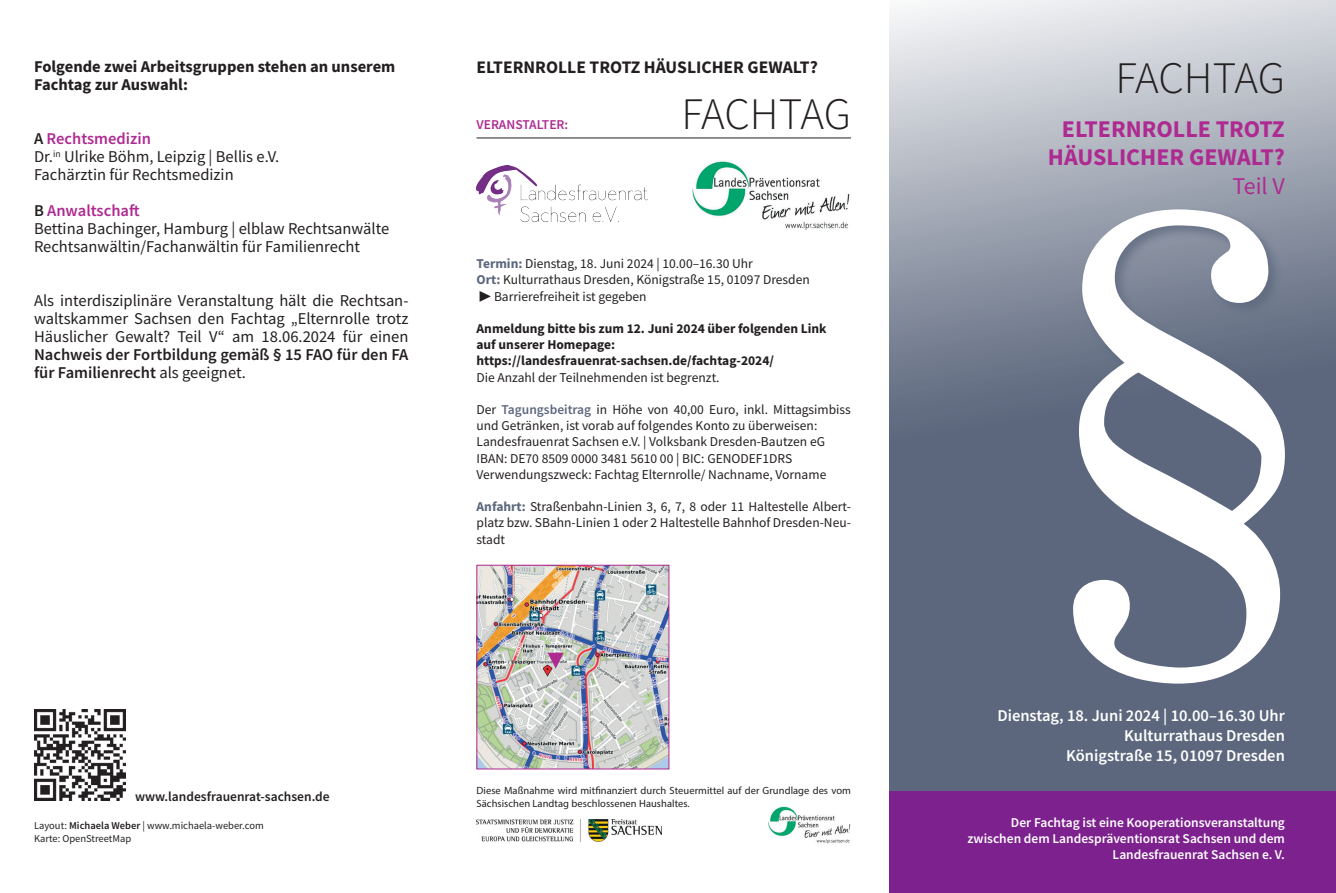
<style>
.page{position:relative;width:1336px;height:893px;background:#fff}
.page>*{position:absolute;margin:0;border:0;box-sizing:border-box;transform-origin:0 0}
.t1{font:300 45px "Source Sans Pro";letter-spacing:-.01em;color:#231f20}
.t2{font:700 24px/28.8px "Source Sans Pro";color:#ae2a91;text-align:center}
.t3{font:24px "Source Sans Pro";color:#ae2a91}
.t4{font:700 17.7px "Source Sans Pro";color:#231f20}
.t5{font:16.5px/18px "Source Sans Pro";color:#231f20}
.t6{font:600 16.5px/19.8px "Source Sans Pro";color:#fff;text-align:right}
.t7{font:600 16.5px/18px "Source Sans Pro";color:#231f20}
.t8{font:700 16.5px/18px "Source Sans Pro";color:#231f20}
.t9{font:13.5px/16.2px "Source Sans Pro";color:#231f20}
.t10{font:700 13.5px/16.2px "Source Sans Pro";color:#231f20}
.t11{font:600 13.5px/16.2px "Source Sans Pro";color:#fff;text-align:right}
.t12{font:600 13.5px "Source Sans Pro";color:#231f20}
.t13{font:600 13.5px "Source Sans Pro";color:#ae2a91}
.t14{font:10.5px/12.6px "Myriad Pro";letter-spacing:.005em;color:#231f20}
.t15{font:10.5px/12.6px "Source Sans Pro";color:#231f20}
.s1{font-weight:600}
.s2{font-weight:600;color:#ae2a91}
.s3{font-weight:400}
.s4{font-weight:700;color:#5c677d}
.s5{font-weight:600;color:#5c677d}
</style>
<div class="page">
<svg style="left:889px;top:0;width:446px;height:791px;background:#8991a1"></svg>
<div style="left:889px;top:791px;width:446px;height:102px;background:#7d218e"></div>
<img style="left:34px;top:709px;width:91px;height:91px">
<img style="left:478px;top:567px;width:189px;height:200px">
<div style="left:476px;top:565px;width:193px;height:204px;border:1px solid #ae2a91"></div>
<hr style="left:476px;top:138px;width:374px;height:1px;background:#231f20">
<img style="left:692px;top:160px;width:158px;height:70px">
<img style="left:768px;top:806px;width:82px;height:38px">
<img style="left:476px;top:166px;width:171px;height:57px">
<img style="left:476px;top:819px;width:185px;height:23px">
<svg style="left:547px;top:653px;width:16px;height:16px"></svg>
<div style="left:1069px;top:206px;width:230px;height:493px;background:#5c677d;opacity:.75"></div>
<svg style="left:1072px;top:209px;width:212px;height:475px"></svg>
<p class="t8" style="left:34px;top:57px;width:363px">Folgende zwei Arbeitsgruppen stehen an unserem<br>Fachtag zur Auswahl:</p>
<p class="t5" style="left:34px;top:129px;width:247px"><span class="s1">A</span> <span class="s2">Rechtsmedizin<br></span>Dr.<sup>in</sup> Ulrike Böhm, Leipzig | Bellis e.V.<br>Fachärztin für Rechtsmedizin</p>
<p class="t5" style="left:34px;top:201px;width:357px"><span class="s1">B</span> <span class="s2">Anwaltschaft<br></span>Bettina Bachinger, Hamburg | elblaw Rechtsanwälte<br>Rechtsanwältin/Fachanwältin für Familienrecht</p>
<p class="t5" style="left:34px;top:291px;width:376px;text-align:justify">Als interdisziplinäre Veranstaltung hält die Rechtsan&shy;waltskammer Sachsen den Fachtag „Elternrolle trotz Häuslicher Gewalt? Teil V“ am 18.06.2024 für einen</p>
<p class="t7" style="left:34px;top:345px;width:376px">Nachweis der Fortbildung gemäß § 15 FAO für den FA für Familienrecht <span class="s3">als geeignet.</span></p>
<h3 class="t4" style="left:476px;top:55px;width:343px">ELTERNROLLE TROTZ HÄUSLICHER GEWALT?</h3>
<p class="t13" style="left:476px;top:116px;width:93px">VERANSTALTER:</p>
<h1 class="t1" style="left:681px;top:87px;width:171px">FACHTAG</h1>
<p class="t9" style="left:476px;top:256px;width:335px"><span class="s4">Termin:</span> Dienstag, 18. Juni 2024 | 10.00–16.30 Uhr<br><span class="s4">Ort:</span> Kulturrathaus Dresden, Königstraße 15, 01097 Dresden ▶ Barrierefreiheit ist gegeben</p>
<p class="t10" style="left:476px;top:320px;width:351px">Anmeldung bitte bis zum 12. Juni 2024 über folgenden Link auf unserer Homepage: https://landesfrauenrat-sachsen.de/fachtag-2024/</p>
<p class="t9" style="left:476px;top:369px;width:244px">Die Anzahl der Teilnehmenden ist begrenzt.</p>
<p class="t9" style="left:476px;top:401px;width:376px">Der <span class="s5">Tagungsbeitrag</span> in Höhe von 40,00 Euro, inkl. Mittagsimbiss und Getränken, ist vorab auf folgendes Konto zu überweisen:<br>Landesfrauenrat Sachsen e.V. | Volksbank Dresden-Bautzen eG IBAN: DE70 8509 0000 3481 5610 00 | BIC: GENODEF1DRS Verwendungszweck: Fachtag Elternrolle/ Nachname, Vorname</p>
<p class="t9" style="left:476px;top:499px;width:376px;text-align:justify"><span class="s4">Anfahrt:</span> Straßenbahn-Linien 3, 6, 7, 8 oder 11 Haltestelle Albert&shy;platz bzw. SBahn-Linien 1 oder 2 Haltestelle Bahnhof Dresden-Neu&shy;stadt</p>
<p class="t12" style="left:135px;top:787px;width:196px">www.landesfrauenrat-sachsen.de</p>
<p class="t15" style="left:34px;top:819px;width:231px">Layout: <span class="s1">Michaela Weber</span> | www.michaela-weber.com<br>Karte: OpenStreetMap</p>
<p class="t14" style="left:476px;top:784px;width:376px">Diese Maßnahme wird mitfinanziert durch Steuermittel auf der Grundlage des vom<br>Sächsischen Landtag beschlossenen Haushaltes.</p>
<h1 class="t1" style="left:1115px;top:51px;width:171px">FACHTAG</h1>
<h2 class="t2" style="left:1047px;top:114px;width:238px">ELTERNROLLE TROTZ<br>HÄUSLICHER GEWALT?</h2>
<h2 class="t3" style="left:1232px;top:171px;width:54px">Teil V</h2>
<p class="t6" style="left:997px;top:706px;width:289px">Dienstag, 18. Juni 2024 | 10.00–16.30 Uhr<br>Kulturrathaus Dresden<br>Königstraße 15, 01097 Dresden</p>
<p class="t11" style="left:967px;top:814px;width:319px">Der Fachtag ist eine Kooperationsveranstaltung zwischen dem Landespräventionsrat Sachsen und dem<br>Landesfrauenrat Sachsen e. V.</p>
</div>
